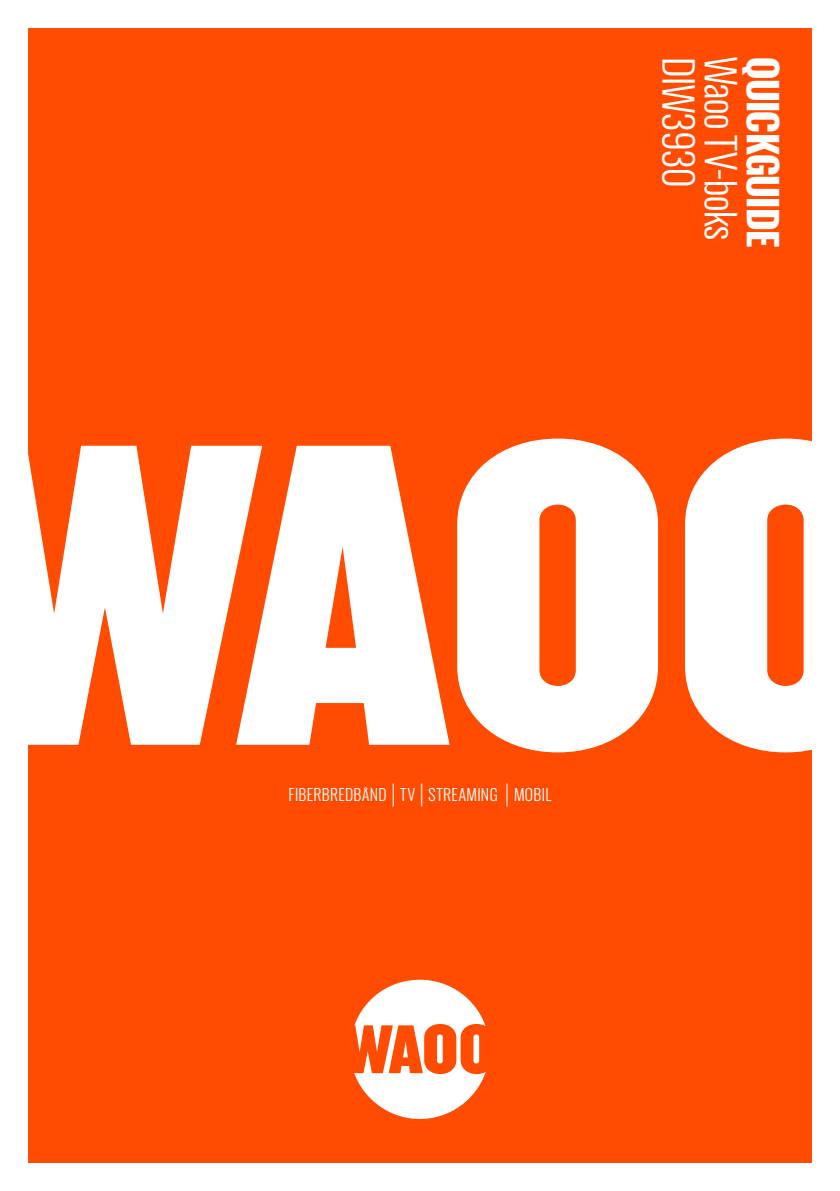
<style>
.page{position:relative;width:840px;height:1191px;background:#fff}
.page>*{position:absolute;margin:0;border:0;box-sizing:border-box;transform-origin:0 0}
.t1{font:300 40px "Waoo";letter-spacing:-.005em;color:#fff}
.t2{font:700 40px "Waoo";letter-spacing:-.015em;color:#fff}
.t3{font:300 16px "Waoo";letter-spacing:.03em;color:#fff}
.s1{font-size:24px}
</style>
<div class="page">
<div style="left:28px;top:28px;width:783px;height:1134px;background:#ff4c00"></div>
<svg style="left:28px;top:438px;width:783px;height:314px;fill:#fff"></svg>
<svg style="left:354px;top:979px;width:131px;height:140px"></svg>
<h1 class="t1" style="left:710px;top:57px;width:132px;rotate:90deg">DIW3930</h1>
<h1 class="t1" style="left:752px;top:57px;width:185px;rotate:90deg">Waoo TV-boks</h1>
<h1 class="t2" style="left:796px;top:57px;width:192px;rotate:90deg">QUICKGUIDE</h1>
<p class="t3" style="left:288px;top:781px;width:264px">FIBERBREDBÅND <span class="s1">|</span> TV <span class="s1">|</span> STREAMING <span class="s1">|</span> MOBIL</p>
</div>
